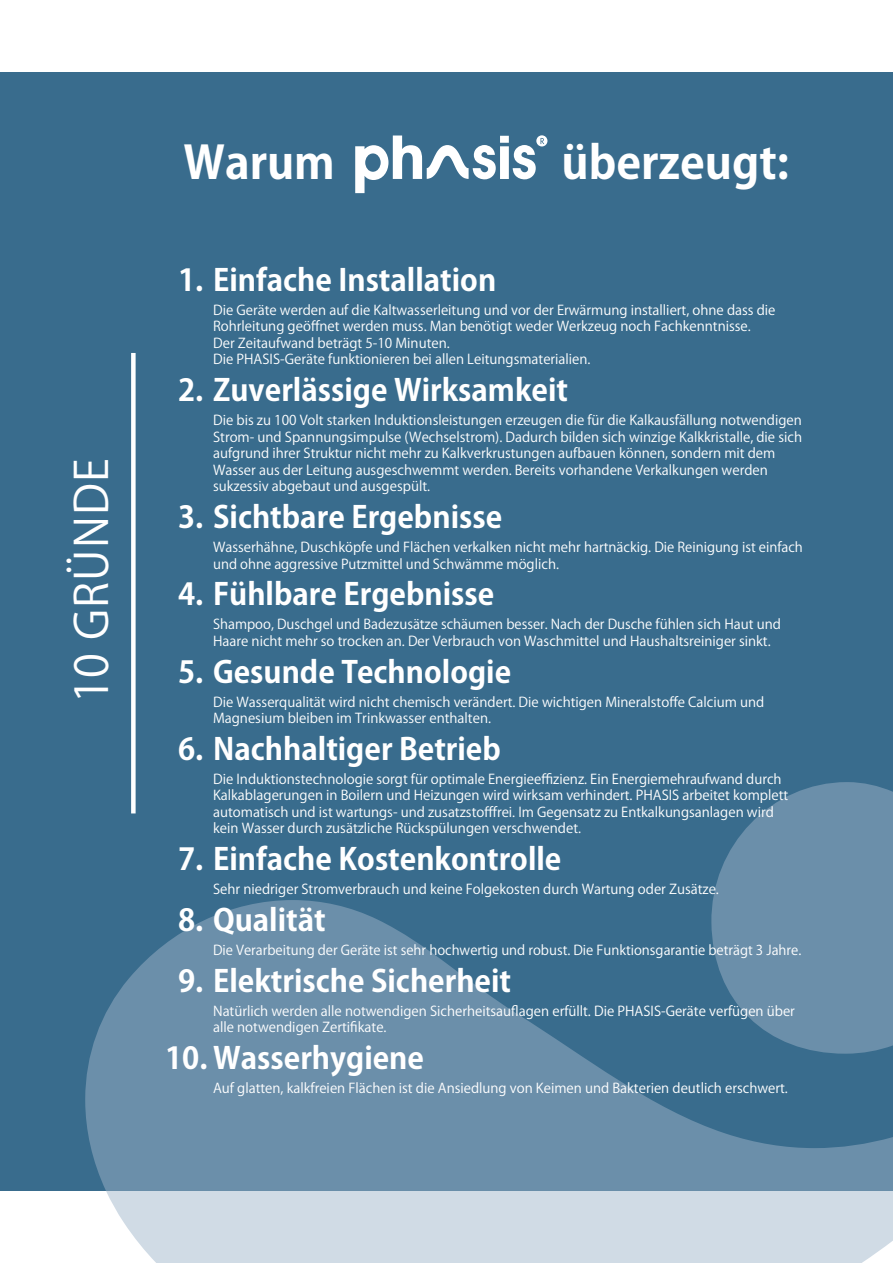
<style>
.page{position:relative;width:893px;height:1263px;background:#fff}
.page>*{position:absolute;margin:0;border:0;box-sizing:border-box;transform-origin:0 0}
.t1{font:700 45px "Koz Go Pr 6 N";color:#fff}
.t2{font:45px "Koz Go Pr 6 N";letter-spacing:.025em;color:#fff}
.t3{font:700 30px "Koz Go Pr 6 N";color:#fff}
.t4{font:13.5px/16.5px "Koz Go Pr 6 N";color:#fff}
</style>
<div class="page">
<div style="left:0;top:72px;width:893px;height:1119px;background:#396c8d"></div>
<div style="left:106px;top:1191px;width:787px;height:72px;background:#d0dbe5"></div>
<svg style="left:85px;top:900px;width:808px;height:291px;fill:#6b8faa"></svg>
<svg style="left:710px;top:782px;width:183px;height:272px;fill:#6b8faa"></svg>
<div style="left:131px;top:353px;width:5px;height:460px;background:#fff"></div>
<svg style="left:355px;top:135px;width:192px;height:58px"></svg>
<h1 class="t2" style="left:66px;top:703px;width:246px;rotate:-90deg">10 GRÜNDE</h1>
<h1 class="t1" style="left:184px;top:137px;width:153px">Warum</h1>
<h1 class="t1" style="left:562px;top:137px;width:229px">überzeugt:</h1>
<h2 class="t3" style="left:178px;top:263px;width:320px">1. Einfache Installation</h2>
<p class="t4" style="left:213px;top:302px;width:564px">Die Geräte werden auf die Kaltwasserleitung und vor der Erwärmung installiert, ohne dass die Rohrleitung geöffnet werden muss. Man benötigt weder Werkzeug noch Fachkenntnisse.<br>Der Zeitaufwand beträgt 5-10 Minuten.<br>Die PHASIS-Geräte funktionieren bei allen Leitungsmaterialien.</p>
<h2 class="t3" style="left:178px;top:373px;width:391px">2. Zuverlässige Wirksamkeit</h2>
<p class="t4" style="left:213px;top:412px;width:590px">Die bis zu 100 Volt starken Induktionsleistungen erzeugen die für die Kalkausfällung notwendigen Strom- und Spannungsimpulse (Wechselstrom). Dadurch bilden sich winzige Kalkkristalle, die sich aufgrund ihrer Struktur nicht mehr zu Kalkverkrustungen aufbauen können, sondern mit dem Wasser aus der Leitung ausgeschwemmt werden. Bereits vorhandene Verkalkungen werden sukzessiv abgebaut und ausgespült.</p>
<h2 class="t3" style="left:178px;top:500px;width:326px">3. Sichtbare Ergebnisse</h2>
<p class="t4" style="left:213px;top:539px;width:591px">Wasserhähne, Duschköpfe und Flächen verkalken nicht mehr hartnäckig. Die Reinigung ist einfach und ohne aggressive Putzmittel und Schwämme möglich.</p>
<h2 class="t3" style="left:178px;top:577px;width:318px">4. Fühlbare Ergebnisse</h2>
<p class="t4" style="left:213px;top:616px;width:569px">Shampoo, Duschgel und Badezusätze schäumen besser. Nach der Dusche fühlen sich Haut und<br>Haare nicht mehr so trocken an. Der Verbrauch von Waschmittel und Haushaltsreiniger sinkt.</p>
<h2 class="t3" style="left:178px;top:655px;width:335px">5. Gesunde Technologie</h2>
<p class="t4" style="left:213px;top:694px;width:553px">Die Wasserqualität wird nicht chemisch verändert. Die wichtigen Mineralstoffe Calcium und<br>Magnesium bleiben im Trinkwasser enthalten.</p>
<h2 class="t3" style="left:178px;top:732px;width:324px">6. Nachhaltiger Betrieb</h2>
<p class="t4" style="left:213px;top:771px;width:577px">Die Induktionstechnologie sorgt für optimale Energieeffizienz. Ein Energiemehraufwand durch Kalkablagerungen in Boilern und Heizungen wird wirksam verhindert. PHASIS arbeitet komplett automatisch und ist wartungs- und zusatzstofffrei. Im Gegensatz zu Entkalkungsanlagen wird kein Wasser durch zusätzliche Rückspülungen verschwendet.</p>
<h2 class="t3" style="left:178px;top:842px;width:385px">7. Einfache Kostenkontrolle</h2>
<p class="t4" style="left:213px;top:881px;width:507px">Sehr niedriger Stromverbrauch und keine Folgekosten durch Wartung oder Zusätze.</p>
<h2 class="t3" style="left:178px;top:903px;width:149px">8. Qualität</h2>
<p class="t4" style="left:213px;top:942px;width:590px">Die Verarbeitung der Geräte ist sehr hochwertig und robust. Die Funktionsgarantie beträgt 3 Jahre.</p>
<h2 class="t3" style="left:178px;top:964px;width:335px">9. Elektrische Sicherheit</h2>
<p class="t4" style="left:213px;top:1003px;width:583px">Natürlich werden alle notwendigen Sicherheitsauflagen erfüllt. Die PHASIS-Geräte verfügen über alle notwendigen Zertifikate.</p>
<h2 class="t3" style="left:165px;top:1041px;width:260px">10. Wasserhygiene</h2>
<p class="t4" style="left:213px;top:1080px;width:576px">Auf glatten, kalkfreien Flächen ist die Ansiedlung von Keimen und Bakterien deutlich erschwert.</p>
</div>
